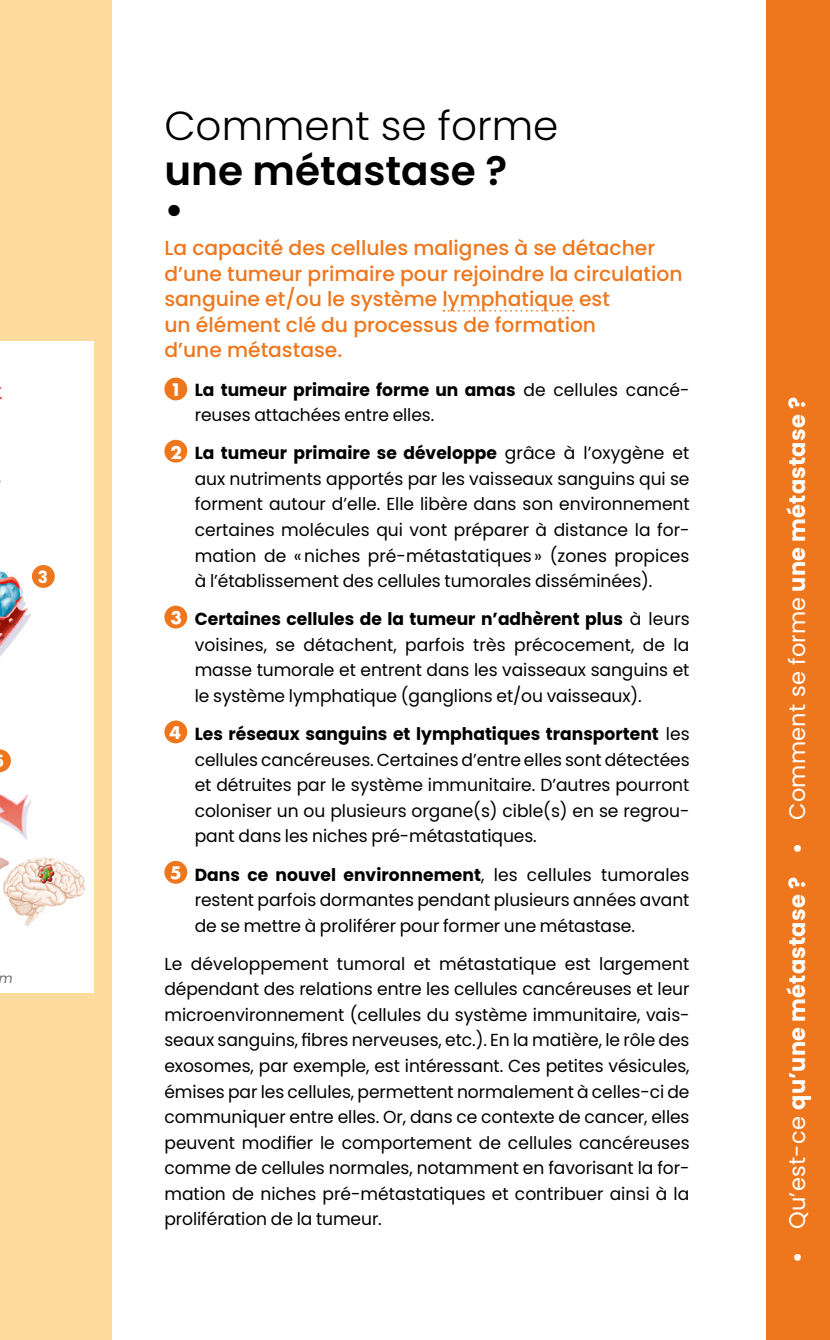
<style>
.page{position:relative;width:830px;height:1340px;background:#fff}
.page>*{position:absolute;margin:0;border:0;box-sizing:border-box;transform-origin:0 0}
.t1{font:300 40.5px "Poppins";color:#000}
.t2{font:600 40.5px/38.2px "Poppins";color:#000}
.t3{font:700 22.5px "Poppins";letter-spacing:.01em;color:#fff}
.t4{font:500 20.25px/25.4px "Poppins";color:#ee771e}
.t5{font:17.55px/25.4px "Poppins";letter-spacing:-.005em;color:#000;text-align:justify}
.t6{font:700 16.88px "Poppins";color:#fff}
.t7{font:italic 13.5px "Poppins";color:#706f6f}
.s1{font-family:"Futura Std";font-weight:700;font-size:16.88px;color:#fff}
.s2{font-weight:700}
.s3{font-weight:400}
</style>
<div class="page">
<div style="left:0;top:0;width:112px;height:1339px;background:#fedc9d"></div>
<img style="left:0;top:375px;width:94px;height:583px">
<div style="left:0;top:958px;width:94px;height:34px;background:#fff"></div>
<div style="left:0;top:341px;width:94px;height:34px;background:#fff"></div>
<div style="left:765px;top:0;width:64px;height:1339px;background:#ee771e"></div>
<svg style="left:443px;top:310px;width:130px;height:1px"></svg>
<div style="left:164px;top:377px;width:23px;height:23px;background:#ee771e;border-radius:50%"></div>
<div style="left:164px;top:440px;width:23px;height:22px;background:#ee771e;border-radius:50%"></div>
<div style="left:164px;top:605px;width:23px;height:23px;background:#ee771e;border-radius:50%"></div>
<div style="left:164px;top:720px;width:23px;height:23px;background:#ee771e;border-radius:50%"></div>
<div style="left:164px;top:861px;width:23px;height:22px;background:#ee771e;border-radius:50%"></div>
<div style="left:32px;top:565px;width:23px;height:23px;background:#ee771e;border-radius:50%"></div>
<svg style="left:0;top:749px;width:11px;height:23px"></svg>
<p class="t6" style="left:38px;top:567px;width:12px">3</p>
<p class="t7" style="left:-2px;top:970px;width:15px">m</p>
<h1 class="t1" style="left:164px;top:103px;width:395px">Comment se forme</h1>
<h1 class="t2" style="left:164px;top:152px;width:344px">une métastase ? •</h1>
<p class="t4" style="left:164px;top:235px;width:519px">La capacité des cellules malignes à se détacher d’une tumeur primaire pour rejoindre la circulation sanguine et/ou le système lymphatique est<br>un élément clé du processus de formation<br>d’une métastase.</p>
<p class="t5" style="left:195px;top:377px;width:496px;text-indent:-25px"><span class="s1">1</span> <span class="s2">La tumeur primaire forme un amas</span> de cellules cancé&shy;reuses attachées entre elles.</p>
<p class="t5" style="left:195px;top:440px;width:496px;text-indent:-24px"><span class="s1">2</span> <span class="s2">La tumeur primaire se développe</span> grâce à l’oxygène et aux nutriments apportés par les vaisseaux sanguins qui se forment autour d’elle. Elle libère dans son environnement certaines molécules qui vont préparer à distance la for&shy;mation de «niches pré-métastatiques » (zones propices à l’établissement des cellules tumorales disséminées).</p>
<p class="t5" style="left:195px;top:606px;width:496px;text-indent:-24px"><span class="s1">3</span> <span class="s2">Certaines cellules de la tumeur n’adhèrent plus</span> à leurs voisines, se détachent, parfois très précocement, de la masse tumorale et entrent dans les vaisseaux sanguins et le système lymphatique (ganglions et/ou vaisseaux).</p>
<p class="t5" style="left:195px;top:721px;width:496px;text-indent:-25px"><span class="s1">4</span> <span class="s2">Les réseaux sanguins et lymphatiques transportent</span> les cellules cancéreuses. Certaines d’entre elles sont détectées et détruites par le système immunitaire. D’autres pourront coloniser un ou plusieurs organe(s) cible(s) en se regrou&shy;pant dans les niches pré-métastatiques.</p>
<p class="t5" style="left:195px;top:861px;width:496px;text-indent:-25px"><span class="s1">5</span> <span class="s2">Dans ce nouvel environnement</span>, les cellules tumorales restent parfois dormantes pendant plusieurs années avant de se mettre à proliférer pour former une métastase.</p>
<p class="t5" style="left:164px;top:951px;width:526px">Le développement tumoral et métastatique est largement dépendant des relations entre les cellules cancéreuses et leur microenvironnement (cellules du système immunitaire, vais&shy;seaux sanguins, fibres nerveuses, etc.). En la matière, le rôle des exosomes, par exemple, est intéressant. Ces petites vésicules, émises par les cellules, permettent normalement à celles-ci de communiquer entre elles. Or, dans ce contexte de cancer, elles peuvent modifier le comportement de cellules cancéreuses comme de cellules normales, notamment en favorisant la for&shy;mation de niches pré-métastatiques et contribuer ainsi à la prolifération de la tumeur.</p>
<p class="t3" style="left:783px;top:1263px;width:868px;rotate:-90deg">• <span class="s3">Qu’est-ce</span> qu’une métastase ? • <span class="s3">Comment se forme</span> une métastase ?</p>
</div>
